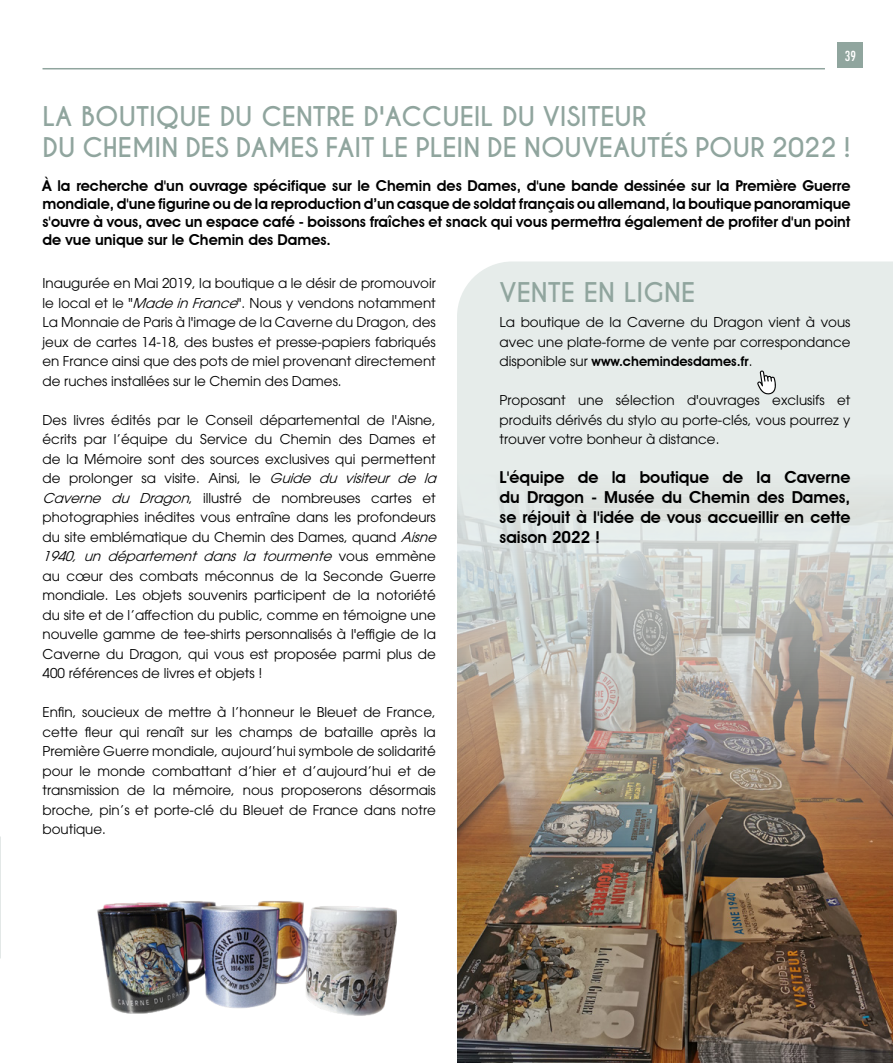
<style>
.page{position:relative;width:893px;height:1063px;background:#fff}
.page>*{position:absolute;margin:0;border:0;box-sizing:border-box;transform-origin:0 0}
.t1{font:700 25.5px/30.6px "Caviar Dreams";color:#90a59e}
.t2{font:600 16.5px/19.8px "Avant Garde IT Cby BT";color:#000;text-align:justify}
.t3{font:600 15px/18px "Avant Garde IT Cby BT";color:#000;text-align:justify}
.t4{font:13.5px/19.5px "ITC Avant Garde Pro";color:#000;text-align:justify}
.t5{font:600 13.5px "Avant Garde IT Cby BT";color:#000}
.t6{font:500 condensed 13.5px "Futura";color:#fff}
.s1{font-family:"ITC Avant Garde Pro";font-weight:400}
.s2{font-style:italic}
</style>
<div class="page">
<img style="left:97px;top:901px;width:300px;height:115px">
<div style="left:457px;top:261px;width:436px;height:214px;background:#e6ecea"></div>
<img style="left:457px;top:475px;width:436px;height:588px">
<div style="left:838px;top:43px;width:25px;height:25px;background:#90a59e"></div>
<hr style="left:43px;top:68px;width:782px;height:1px;background:#90a59e">
<svg style="left:757px;top:370px;width:21px;height:25px"></svg>
<p class="t6" style="left:845px;top:47px;width:13px">39</p>
<h1 class="t1" style="left:43px;top:102px;width:809px">LA BOUTIQUE DU CENTRE D'ACCUEIL DU VISITEUR<br>DU CHEMIN DES DAMES FAIT LE PLEIN DE NOUVEAUTÉS POUR 2022 !</h1>
<p class="t3" style="left:43px;top:176px;width:809px">À la recherche d'un ouvrage spécifique sur le Chemin des Dames, d'une bande dessinée sur la Première Guerre mondiale, d'une figurine ou de la reproduction d’un casque de soldat français ou allemand, la boutique panoramique s'ouvre à vous, avec un espace café - boissons fraîches et snack qui vous permettra également de profiter d'un point de vue unique sur le Chemin des Dames.</p>
<h1 class="t1" style="left:500px;top:277px;width:197px">VENTE EN LIGNE</h1>
<p class="t4" style="left:500px;top:312px;width:352px">La boutique de la Caverne du Dragon vient à vous avec une plate-forme de vente par correspondance</p>
<p class="t5" style="left:500px;top:353px;width:254px"><span class="s1">disponible sur</span> www.chemindesdames.fr<span class="s1">.</span></p>
<p class="t4" style="left:500px;top:390px;width:352px">Proposant une sélection d'ouvrages exclusifs et produits dérivés du stylo au porte-clés, vous pourrez y trouver votre bonheur à distance.</p>
<p class="t2" style="left:500px;top:468px;width:352px">L'équipe de la boutique de la Caverne du Dragon - Musée du Chemin des Dames, se réjouit à l'idée de vous accueillir en cette saison 2022 !</p>
<p class="t4" style="left:43px;top:274px;width:395px">Inaugurée en Mai 2019, la boutique a le désir de promouvoir le local et le "<span class="s2">MadeinFrance</span>". Nous y vendons notamment La Monnaie de Paris à l'image de la Caverne du Dragon, des jeux de cartes 14-18, des bustes et presse-papiers fabriqués en France ainsi que des pots de miel provenant directement de ruches installées sur le Chemin des Dames.</p>
<p class="t4" style="left:43px;top:410px;width:400px;text-align:left">Des livres édités par le Conseil départemental de l'Aisne, écrits par l’équipe du Service du Chemin des Dames et de la Mémoire sont des sources exclusives qui permettent de prolonger sa visite. Ainsi, le <span class="s2">Guide du visiteur de la Caverne du Dragon</span>, illustré de nombreuses cartes et photographies inédites vous entraîne dans les profondeurs du site emblématique du Chemin des Dames, quand <span class="s2">Aisne 1940, un département dans la tourmente</span> v o u s e m m è n e au cœur des combats méconnus de la Seconde Guerre mondiale. Les objets souvenirs participent de la notoriété du site et de l’affection du public, comme en témoigne une nouvelle gamme de tee-shirts personnalisés à l'effigie de la Caverne du Dragon, qui vous est proposée parmi plus de 400 références de livres et objets !</p>
<p class="t4" style="left:43px;top:702px;width:395px">Enfin, soucieux de mettre à l’honneur le Bleuet de France, cette fleur qui renaît sur les champs de bataille après la Première Guerre mondiale, aujourd’hui symbole de solidarité pour le monde combattant d’hier et d’aujourd’hui et de transmission de la mémoire, nous proposerons désormais broche, pin’s et porte-clé du Bleuet de France dans notre boutique.</p>
</div>
